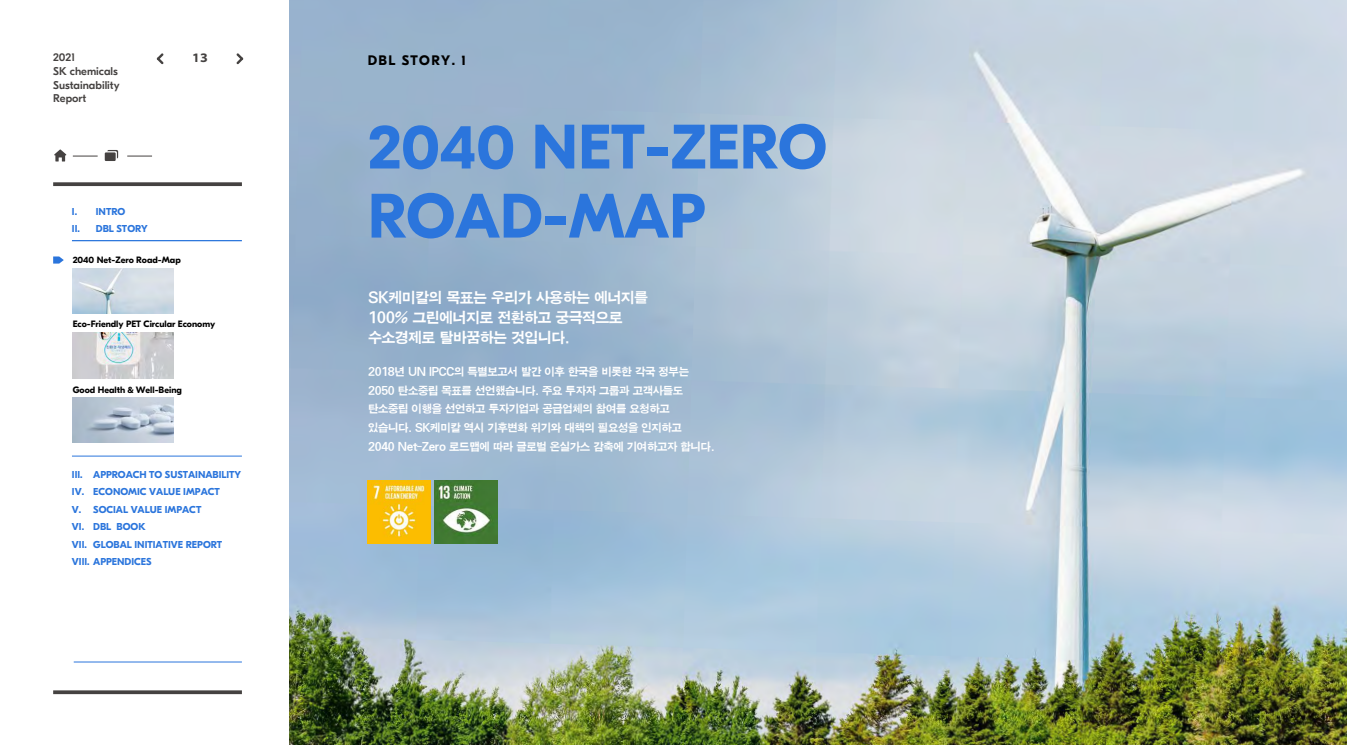
<style>
.page{position:relative;width:1347px;height:745px;background:#fff}
.page>*{position:absolute;margin:0;border:0;box-sizing:border-box;transform-origin:0 0}
.t1{font:700 62.5px/69px "GT Eesti Pro Disp Trial";color:#2b75dc}
.t2{font:15px/20px "SMK Gothic Std";letter-spacing:-.09em;color:#fff}
.t3{font:700 13.75px "GT Eesti Pro Disp Trial";letter-spacing:.1em;color:#000}
.t4{font:700 semi-expanded 13px "Myriad Pro";color:#454241}
.t5{font:11.25px/18.8px "SMK Gothic Std";letter-spacing:-.09em;color:#fff}
.t6{font:500 11.25px/13.8px "GT Eesti Pro Disp Trial";color:#454241}
.t7{font:700 10px/17.5px "GT Eesti Pro Disp Trial";color:#2b75dc}
.t8{font:700 9.12px "GT Eesti Pro Disp Trial";color:#000}
.s1{font-family:"Myriad Pro"}
</style>
<div class="page">
<svg style="left:53px;top:182px;width:189px;height:4px"></svg>
<hr style="left:53px;top:690px;width:189px;height:3px;background:#454241">
<hr style="left:74px;top:661px;width:168px;height:1px;background:#2b75dc">
<hr style="left:72px;top:240px;width:170px;height:1px;background:#2b75dc">
<hr style="left:72px;top:455px;width:170px;height:1px;background:#2b75dc">
<img style="left:73px;top:268px;width:100px;height:45px">
<img style="left:73px;top:332px;width:100px;height:46px">
<img style="left:73px;top:397px;width:100px;height:45px">
<svg style="left:73px;top:156px;width:25px;height:1px"></svg>
<svg style="left:127px;top:156px;width:25px;height:1px"></svg>
<svg style="left:54px;top:149px;width:12px;height:12px"></svg>
<div style="left:107px;top:150px;width:11px;height:8px;background:#454241;border-radius:2px"></div>
<svg style="left:106px;top:151px;width:11px;height:9px"></svg>
<div style="left:105px;top:152px;width:11px;height:9px;background:#454241"></div>
<svg style="left:157px;top:53px;width:6px;height:11px"></svg>
<svg style="left:236px;top:53px;width:7px;height:11px"></svg>
<img style="left:289px;top:0;width:1057px;height:744px">
<svg style="left:53px;top:256px;width:11px;height:7px"></svg>
<img style="left:368px;top:480px;width:63px;height:63px">
<img style="left:434px;top:480px;width:63px;height:63px">
<p class="t6" style="left:53px;top:51px;width:68px">2021<br>SK chemicals<br>Sustainability<br>Report</p>
<p class="t4" style="left:192px;top:49px;width:17px">13</p>
<p class="t7" style="left:72px;top:203px;width:77px">I. INTRO<br>II. DBL STORY</p>
<p class="t8" style="left:73px;top:256px;width:110px">2040 Net-Zero Road-Map</p>
<p class="t8" style="left:73px;top:320px;width:144px">Eco-Friendly PET Circular Economy</p>
<p class="t8" style="left:73px;top:386px;width:111px">Good Health <span class="s1">&amp;</span> Well-Being</p>
<p class="t7" style="left:72px;top:466px;width:171px">III. APPROACH TO SUSTAINABILITY<br>IV. ECONOMIC VALUE IMPACT<br>V. SOCIAL VALUE IMPACT<br>VI. DBL BOOK<br>VII. GLOBAL INITIATIVE REPORT<br>VIII. APPENDICES</p>
<p class="t3" style="left:368px;top:55px;width:100px">DBL STORY. 1</p>
<h1 class="t1" style="left:368px;top:118px;width:461px">2040 NET-ZERO<br>ROAD-MAP</h1>
<h2 class="t2" style="left:368px;top:287px;width:282px">SK케미칼의 목표는 우리가 사용하는 에너지를<br>100% 그린에너지로 전환하고 궁극적으로 수소경제로 탈바꿈하는 것입니다.</h2>
<p class="t5" style="left:368px;top:362px;width:348px">2018년 UN IPCC의 특별보고서 발간 이후 한국을 비롯한 각국 정부는 2050 탄소중립 목표를 선언했습니다. 주요 투자자 그룹과 고객사들도 탄소중립 이행을 선언하고 투자기업과 공급업체의 참여를 요청하고 있습니다. SK케미칼 역시 기후변화 위기와 대책의 필요성을 인지하고<br>2040 Net-Zero 로드맵에 따라 글로벌 온실가스 감축에 기여하고자 합니다.</p>
</div>
